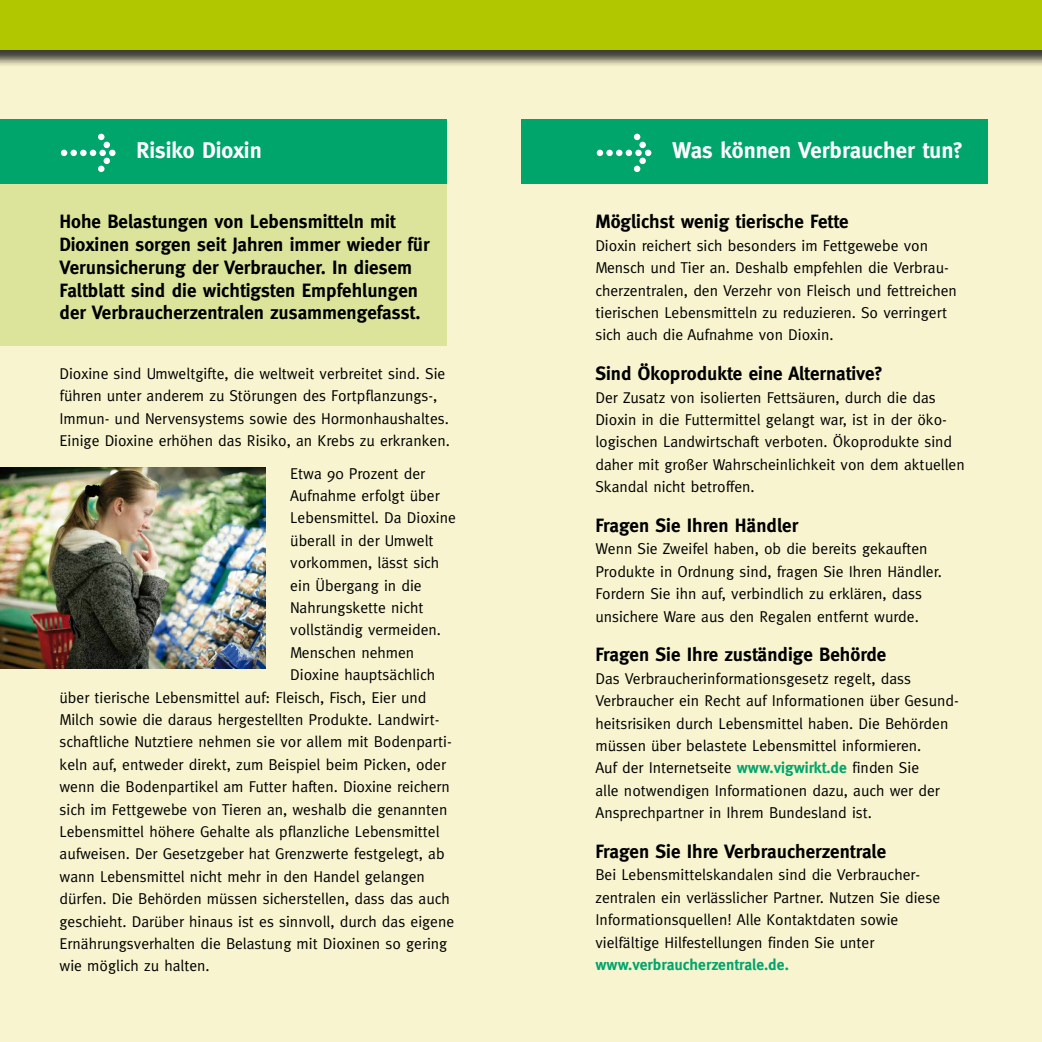
<style>
.page{position:relative;width:1042px;height:1042px;background:#f7f4cf}
.page>*{position:absolute;margin:0;border:0;box-sizing:border-box;transform-origin:0 0}
.t1{font:66.5px "Meta Normal Expert";color:#fff}
.t2{font:700 22.75px "Meta";color:#fff}
.t3{font:700 19.25px/22.8px "Meta";color:#000}
.t4{font:15.75px/22.4px "Meta";color:#000}
.t5{font:700 15.75px "Meta";color:#00a56c}
.s1{font-weight:700;color:#00a56c}
</style>
<div class="page">
<div style="left:0;top:126px;width:446px;height:220px;background:#dbe49a"></div>
<div style="left:0;top:119px;width:446px;height:65px;background:#00a56c"></div>
<div style="left:521px;top:119px;width:466px;height:65px;background:#00a56c"></div>
<div style="left:0;top:0;width:1042px;height:68px;background:#000;opacity:.75"></div>
<div style="left:0;top:0;width:1042px;height:50px;background:#b1c800"></div>
<img style="left:0;top:468px;width:265px;height:201px">
<h1 class="t1" style="left:60px;top:111px;width:59px">t</h1>
<h2 class="t2" style="left:136px;top:137px;width:127px">Risiko Dioxin</h2>
<h1 class="t1" style="left:595px;top:111px;width:59px">t</h1>
<h2 class="t2" style="left:672px;top:137px;width:291px">Was können Verbraucher tun?</h2>
<p class="t3" style="left:60px;top:210px;width:372px">Hohe Belastungen von Lebensmitteln mit Dioxinen sorgen seit Jahren immer wieder für Verunsicherung der Verbraucher. In diesem Faltblatt sind die wichtigsten Empfehlungen der Verbraucherzentralen zusammengefasst.</p>
<p class="t4" style="left:60px;top:362px;width:392px">Dioxine sind Umweltgifte, die weltweit verbreitet sind. Sie führen unter anderem zu Störungen des Fortpflanzungs-, Immun- und Nervensystems sowie des Hormonhaushaltes.<br>Einige Dioxine erhöhen das Risiko, an Krebs zu erkranken.</p>
<p class="t4" style="left:290px;top:462px;width:136px">Etwa 90 Prozent der</p>
<p class="t4" style="left:290px;top:484px;width:151px">Aufnahme erfolgt über</p>
<p class="t4" style="left:290px;top:506px;width:167px">Lebensmittel. Da Dioxine</p>
<p class="t4" style="left:290px;top:529px;width:145px">überall in der Umwelt</p>
<p class="t4" style="left:290px;top:551px;width:150px">vorkommen, lässt sich</p>
<p class="t4" style="left:290px;top:574px;width:133px">ein Übergang in die</p>
<p class="t4" style="left:290px;top:596px;width:135px">Nahrungskette nicht</p>
<p class="t4" style="left:290px;top:618px;width:152px">vollständig vermeiden.</p>
<p class="t4" style="left:290px;top:641px;width:125px">Menschen nehmen</p>
<p class="t4" style="left:290px;top:663px;width:146px">Dioxine hauptsächlich</p>
<p class="t4" style="left:60px;top:686px;width:368px">über tierische Lebensmittel auf: Fleisch, Fisch, Eier und</p>
<p class="t4" style="left:60px;top:708px;width:381px">Milch sowie die daraus hergestellten Produkte. Landwirt-</p>
<p class="t4" style="left:60px;top:730px;width:394px">schaftliche Nutztiere nehmen sie vor allem mit Bodenparti-</p>
<p class="t4" style="left:60px;top:753px;width:388px">keln auf, entweder direkt, zum Beispiel beim Picken, oder</p>
<p class="t4" style="left:60px;top:775px;width:392px">wenn die Bodenpartikel am Futter haften. Dioxine reichern</p>
<p class="t4" style="left:60px;top:798px;width:389px">sich im Fettgewebe von Tieren an, weshalb die genannten</p>
<p class="t4" style="left:60px;top:820px;width:381px">Lebensmittel höhere Gehalte als pflanzliche Lebensmittel</p>
<p class="t4" style="left:60px;top:842px;width:387px">aufweisen. Der Gesetzgeber hat Grenzwerte festgelegt, ab</p>
<p class="t4" style="left:60px;top:865px;width:367px">wann Lebensmittel nicht mehr in den Handel gelangen</p>
<p class="t4" style="left:60px;top:887px;width:392px">dürfen. Die Behörden müssen sicherstellen, dass das auch</p>
<p class="t4" style="left:60px;top:910px;width:396px">geschieht. Darüber hinaus ist es sinnvoll, durch das eigene</p>
<p class="t4" style="left:60px;top:932px;width:389px">Ernährungsverhalten die Belastung mit Dioxinen so gering</p>
<p class="t4" style="left:60px;top:954px;width:152px">wie möglich zu halten.</p>
<p class="t3" style="left:595px;top:210px;width:255px">Möglichst wenig tierische Fette</p>
<p class="t4" style="left:595px;top:234px;width:363px">Dioxin reichert sich besonders im Fettgewebe von Mensch und Tier an. Deshalb empfehlen die Verbrau&shy;cherzentralen, den Verzehr von Fleisch und fettreichen tierischen Lebensmitteln zu reduzieren. So verringert sich auch die Aufnahme von Dioxin.</p>
<p class="t3" style="left:595px;top:362px;width:288px">Sind Ökoprodukte eine Alternative?</p>
<p class="t4" style="left:595px;top:386px;width:371px">Der Zusatz von isolierten Fettsäuren, durch die das Dioxin in die Futtermittel gelangt war, ist in der öko&shy;logischen Landwirtschaft verboten. Ökoprodukte sind daher mit großer Wahrscheinlichkeit von dem aktuellen Skandal nicht betroffen.</p>
<p class="t3" style="left:595px;top:514px;width:204px">Fragen Sie Ihren Händler</p>
<p class="t4" style="left:595px;top:537px;width:348px">Wenn Sie Zweifel haben, ob die bereits gekauften Produkte in Ordnung sind, fragen Sie Ihren Händler.<br>Fordern Sie ihn auf, verbindlich zu erklären, dass unsichere Ware aus den Regalen entfernt wurde.</p>
<p class="t3" style="left:595px;top:643px;width:293px">Fragen Sie Ihre zuständige Behörde</p>
<p class="t4" style="left:595px;top:667px;width:365px">Das Verbraucherinformationsgesetz regelt, dass Verbraucher ein Recht auf Informationen über Gesund&shy;heitsrisiken durch Lebensmittel haben. Die Behörden müssen über belastete Lebensmittel informieren.<br>Auf der Internetseite <span class="s1">www.vigwirkt.de</span> finden Sie<br>alle notwendigen Informationen dazu, auch wer der Ansprechpartner in Ihrem Bundesland ist.</p>
<p class="t3" style="left:595px;top:840px;width:292px">Fragen Sie Ihre Verbraucherzentrale</p>
<p class="t4" style="left:595px;top:863px;width:346px">Bei Lebensmittelskandalen sind die Verbraucher&shy;zentralen ein verlässlicher Partner. Nutzen Sie diese Informationsquellen! Alle Kontaktdaten sowie vielfältige Hilfestellungen finden Sie unter</p>
<p class="t5" style="left:595px;top:955px;width:195px">www.verbraucherzentrale.de.</p>
</div>
